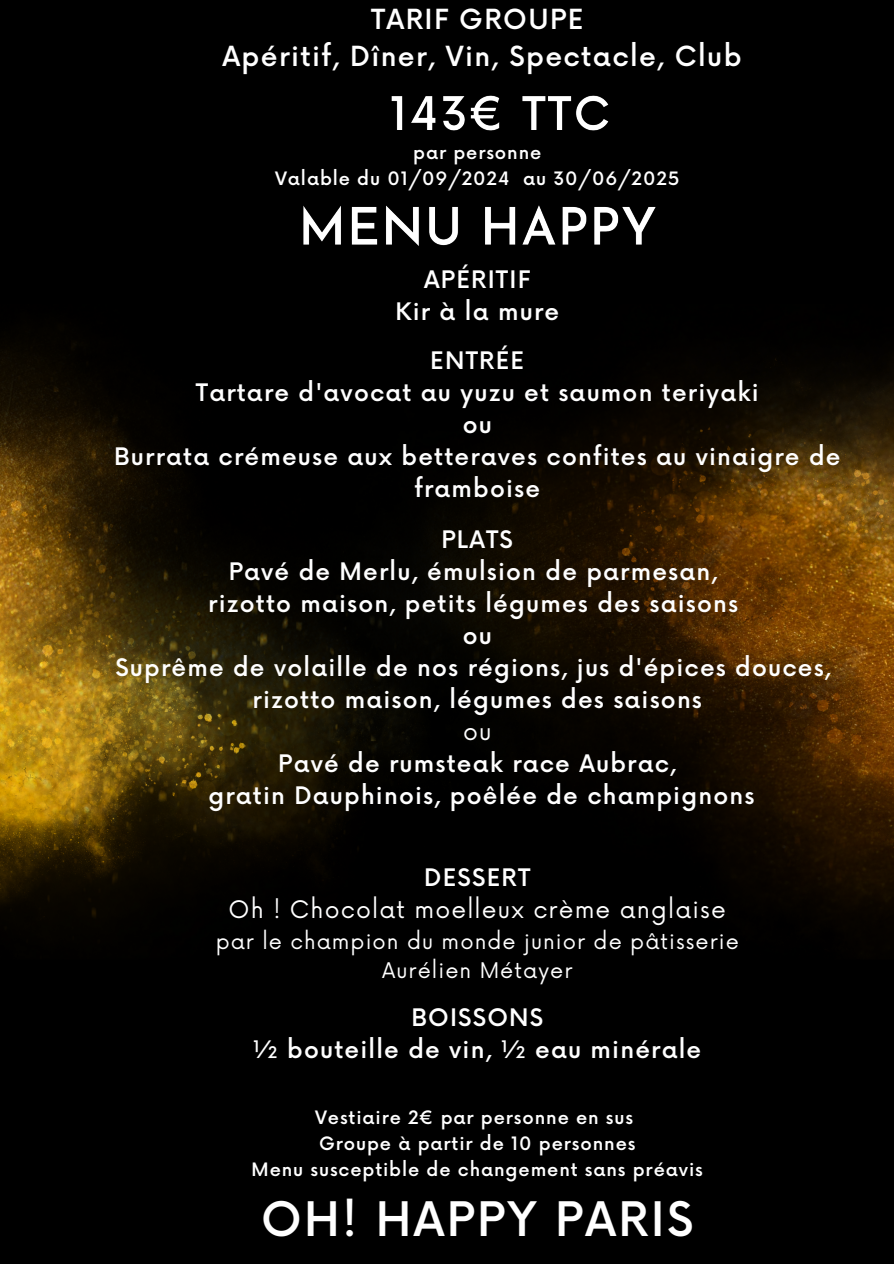
<style>
.page{position:relative;width:894px;height:1264px;background:#fff}
.page>*{position:absolute;margin:0;border:0;box-sizing:border-box;transform-origin:0 0}
.t1{font:500 46.35px "Now";letter-spacing:.05em;color:#fff}
.t2{font:500 27px "Now";letter-spacing:.05em;color:#fff}
.t3{font:500 23.55px/32px "Now";letter-spacing:.05em;color:#fff;text-align:center}
.t4{font:23.55px "Now";letter-spacing:.05em;color:#fff}
.t5{font:21px "Now";letter-spacing:.05em;color:#fff}
.t6{font:500 18px "Now";letter-spacing:.05em;color:#fff}
</style>
<div class="page">
<div style="left:0;top:0;width:893px;height:1263px;background:#000"></div>
<img style="left:0;top:342px;width:893px;height:578px">
<img style="left:303px;top:205px;width:353px;height:41px">
<img style="left:391px;top:95px;width:218px;height:36px">
<p class="t2" style="left:371px;top:4px;width:214px">TARIF GROUPE</p>
<p class="t2" style="left:222px;top:41px;width:520px">Apéritif, Dîner, Vin, Spectacle, Club</p>
<p class="t6" style="left:413px;top:143px;width:130px">par personne</p>
<p class="t6" style="left:275px;top:169px;width:405px">Valable du 01/09/2024 au 30/06/2025</p>
<p class="t3" style="left:424px;top:265px;width:107px">APÉRITIF</p>
<p class="t3" style="left:395px;top:297px;width:165px">Kir à la mure</p>
<p class="t3" style="left:430px;top:345px;width:95px">ENTRÉE</p>
<p class="t3" style="left:196px;top:377px;width:564px">Tartare d'avocat au yuzu et saumon teriyaki</p>
<p class="t3" style="left:462px;top:409px;width:31px">ou</p>
<p class="t3" style="left:114px;top:441px;width:727px">Burrata crémeuse aux betteraves confites au vinaigre de framboise</p>
<p class="t3" style="left:441px;top:525px;width:73px">PLATS</p>
<p class="t3" style="left:229px;top:557px;width:490px">Pavé de Merlu, émulsion de parmesan,</p>
<p class="t3" style="left:208px;top:589px;width:531px">rizotto maison, petits légumes des saisons</p>
<p class="t3" style="left:462px;top:621px;width:31px">ou</p>
<p class="t3" style="left:115px;top:653px;width:717px">Suprême de volaille de nos régions, jus d'épices douces,</p>
<p class="t3" style="left:252px;top:685px;width:451px">rizotto maison, légumes des saisons</p>
<p class="t4" style="left:463px;top:718px;width:30px">ou</p>
<p class="t3" style="left:278px;top:749px;width:399px">Pavé de rumsteak race Aubrac,</p>
<p class="t3" style="left:208px;top:781px;width:547px">gratin Dauphinois, poêlée de champignons</p>
<p class="t3" style="left:424px;top:862px;width:108px">DESSERT</p>
<p class="t4" style="left:228px;top:896px;width:498px">Oh ! Chocolat moelleux crème anglaise</p>
<p class="t5" style="left:215px;top:929px;width:524px">par le champion du monde junior de pâtisserie</p>
<p class="t5" style="left:382px;top:958px;width:191px">Aurélien Métayer</p>
<p class="t3" style="left:411px;top:1002px;width:133px">BOISSONS</p>
<p class="t3" style="left:253px;top:1034px;width:449px">½ bouteille de vin, ½ eau minérale</p>
<p class="t6" style="left:315px;top:1107px;width:319px">Vestiaire 2€ par personne en sus</p>
<p class="t6" style="left:319px;top:1133px;width:318px">Groupe à partir de 10 personnes</p>
<p class="t6" style="left:251px;top:1159px;width:452px">Menu susceptible de changement sans préavis</p>
<p class="t1" style="left:261px;top:1193px;width:433px">OH! HAPPY PARIS</p>
</div>
